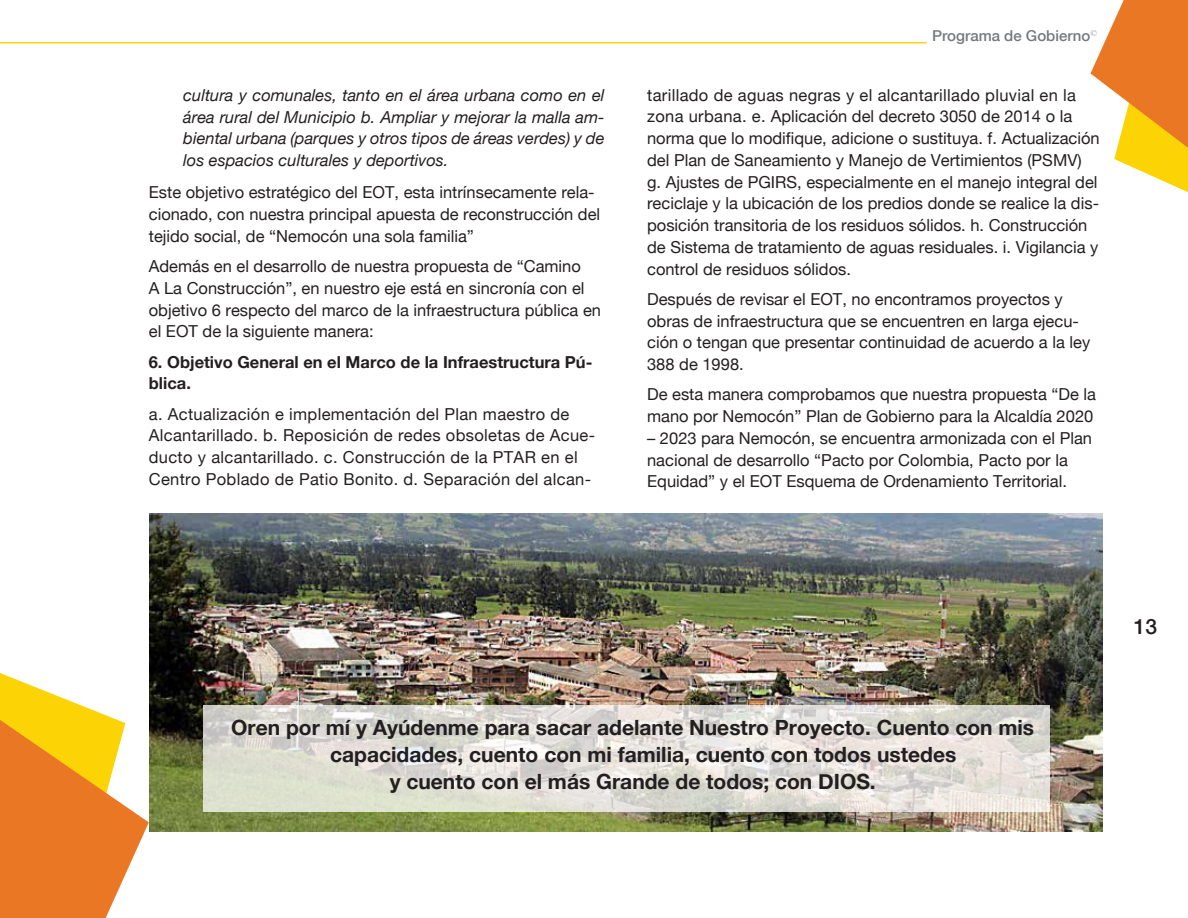
<style>
.page{position:relative;width:1188px;height:918px;background:#fff}
.page>*{position:absolute;margin:0;border:0;box-sizing:border-box;transform-origin:0 0}
.t1{font:700 21px "Helvetica Neue";color:#231f20}
.t2{font:500 21px "Helvetica Neue";color:#231f20}
.t3{font:16.5px/21.8px "Helvetica Neue";color:#231f20}
.t4{font:16.5px/21.8px "Helvetica Neue";letter-spacing:.02em;color:#231f20}
.t5{font:italic 16.5px/21.8px "Helvetica Neue";color:#231f20;text-align:justify}
.t6{font:700 16.5px/21.8px "Helvetica Neue";color:#231f20}
.t7{font:500 15px "Helvetica Neue";color:#76787b}
</style>
<div class="page">
<svg style="left:0;top:673px;width:149px;height:245px"></svg>
<svg style="left:1091px;top:0;width:97px;height:193px"></svg>
<hr style="left:0;top:42px;width:927px;height:1px;background:#fcd406">
<img style="left:149px;top:514px;width:954px;height:318px">
<svg style="left:203px;top:706px;width:846px;height:106px"></svg>
<p class="t5" style="left:183px;top:84px;width:423px">cultura y comunales, tanto en el área urbana como en el área rural del Municipio b. Ampliar y mejorar la malla am&shy;biental urbana (parques y otros tipos de áreas verdes) y de los espacios culturales y deportivos.</p>
<p class="t3" style="left:149px;top:181px;width:453px">Este objetivo estratégico del EOT, esta intrínsecamente rela&shy;cionado, con nuestra principal apuesta de reconstrucción del tejido social, de “Nemocón una sola familia”</p>
<p class="t3" style="left:149px;top:255px;width:454px">Además en el desarrollo de nuestra propuesta de “Camino<br>A La Construcción”, en nuestro eje está en sincronía con el objetivo 6 respecto del marco de la infraestructura pública en el EOT de la siguiente manera:</p>
<p class="t6" style="left:149px;top:351px;width:445px">6. Objetivo General en el Marco de la Infraestructura Pú&shy;blica.</p>
<p class="t4" style="left:149px;top:403px;width:448px">a. Actualización e implementación del Plan maestro de Alcantarillado. b. Reposición de redes obsoletas de Acue&shy;ducto y alcantarillado. c. Construcción de la PTAR en el Centro Poblado de Patio Bonito. d. Separación del alcan-</p>
<p class="t7" style="left:932px;top:27px;width:166px">Programa de Gobierno<sup>©</sup></p>
<p class="t3" style="left:647px;top:84px;width:454px">tarillado de aguas negras y el alcantarillado pluvial en la zona urbana. e. Aplicación del decreto 3050 de 2014 o la norma que lo modifique, adicione o sustituya. f. Actualización del Plan de Saneamiento y Manejo de Vertimientos (PSMV) g. Ajustes de PGIRS, especialmente en el manejo integral del reciclaje y la ubicación de los predios donde se realice la dis&shy;posición transitoria de los residuos sólidos. h. Construcción de Sistema de tratamiento de aguas residuales. i. Vigilancia y control de residuos sólidos.</p>
<p class="t3" style="left:647px;top:288px;width:445px">Después de revisar el EOT, no encontramos proyectos y obras de infraestructura que se encuentren en larga ejecu&shy;ción o tengan que presentar continuidad de acuerdo a la ley 388 de 1998.</p>
<p class="t3" style="left:647px;top:384px;width:450px">De esta manera comprobamos que nuestra propuesta “De la mano por Nemocón” Plan de Gobierno para la Alcaldía 2020</p>
<p class="t3" style="left:647px;top:427px;width:446px">– 2023 para Nemocón, se encuentra armonizada con el Plan nacional de desarrollo “Pacto por Colombia, Pacto por la<br>Equidad” y el EOT Esquema de Ordenamiento Territorial.</p>
<p class="t1" style="left:231px;top:714px;width:805px">Oren por mí y Ayúdenme para sacar adelante Nuestro Proyecto. Cuento con mis</p>
<p class="t1" style="left:330px;top:741px;width:628px">capacidades, cuento con mi familia, cuento con todos ustedes</p>
<p class="t1" style="left:390px;top:768px;width:488px">y cuento con el más Grande de todos; con DIOS.</p>
<p class="t2" style="left:1134px;top:614px;width:25px">13</p>
</div>
